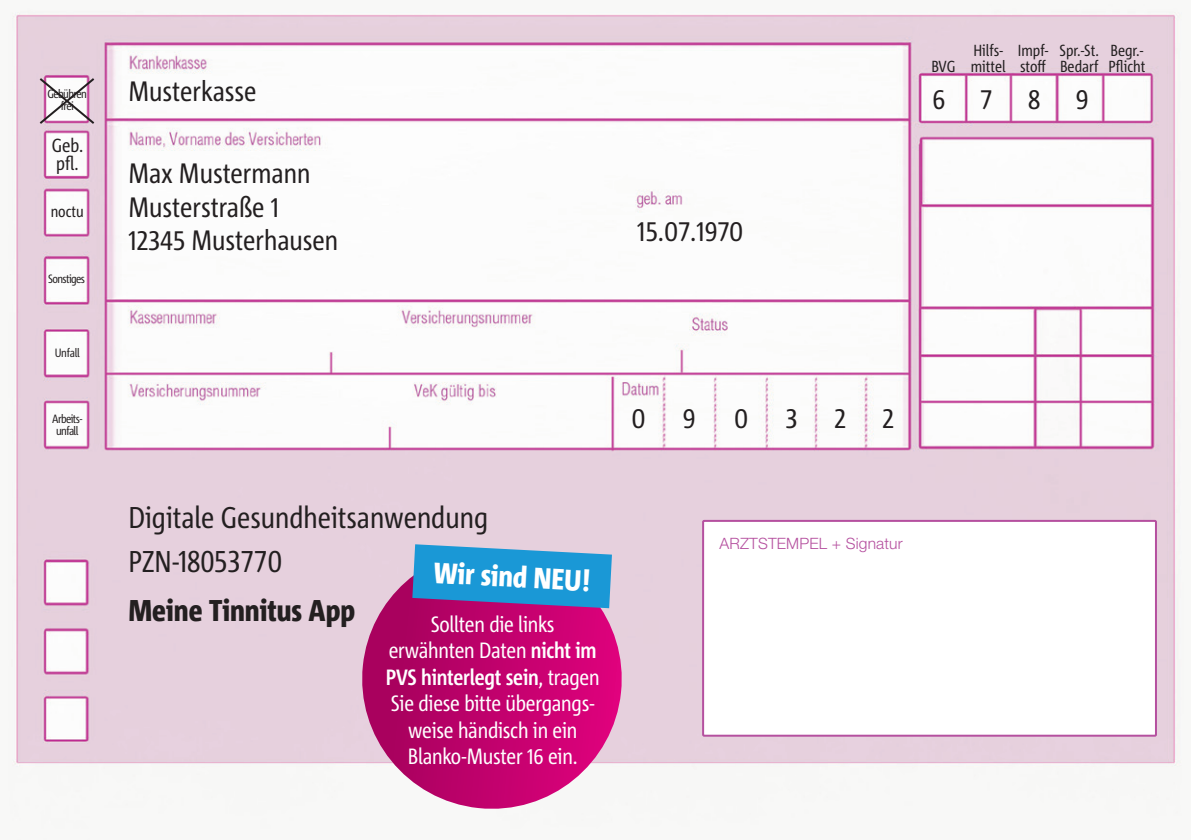
<style>
.page{position:relative;width:1191px;height:840px;background:#fff}
.page>*{position:absolute;margin:0;border:0;box-sizing:border-box;transform-origin:0 0}
.t1{font:30px/44px "Corpid C1 Cd";color:#231f20}
.t2{font:800 30px "Corpid C1 Cd";color:#231f20}
.t3{font:800 29.2px "Corpid C1 Cd";color:#fff}
.t4{font:28px/33.6px "Corpid C1 Cd";color:#231f20}
.t5{font:22px/26.4px "Corpid C1 Cd";letter-spacing:-.01em;color:#fff;text-align:center}
.t6{font:19px/18px "Corpid C1 Cd";color:#231f20}
.t7{font:16px/16px "Corpid C1 Cd";color:#231f20}
.t8{font:300 15.6px "Helvetica Neue LT Pro";letter-spacing:.01em;color:#b5509f}
.t9{font:12px/12px "Corpid C1 Cd";letter-spacing:-.05em;color:#231f20;text-align:center}
.s1{font-weight:700}
</style>
<div class="page">
<img style="left:11px;top:10px;width:1171px;height:811px">
<div style="left:703px;top:520px;width:453px;height:215px;background:#fff"></div>
<div style="left:702px;top:519px;width:455px;height:217px;border:2px solid #b5509f"></div>
<svg style="left:38px;top:76px;width:58px;height:50px"></svg>
<svg style="left:355px;top:548px;width:273px;height:267px"></svg>
<svg style="left:412px;top:544px;width:200px;height:64px"></svg>
<p class="t9" style="left:48px;top:88px;width:41px">Gebühren frei</p>
<p class="t6" style="left:52px;top:136px;width:33px">Geb. pfl.</p>
<p class="t7" style="left:51px;top:202px;width:35px">noctu</p>
<p class="t9" style="left:48px;top:272px;width:38px">Sonstiges</p>
<p class="t9" style="left:55px;top:346px;width:27px">Unfall</p>
<p class="t9" style="left:52px;top:412px;width:31px">Arbeits&shy;unfall</p>
<p class="t4" style="left:128px;top:74px;width:130px">Musterkasse</p>
<p class="t4" style="left:128px;top:155px;width:211px">Max Mustermann<br>Musterstraße 1<br>12345 Musterhausen</p>
<p class="t4" style="left:637px;top:213px;width:108px">15.07.1970</p>
<p class="t7" style="left:970px;top:41px;width:36px">Hilfs&shy;mittel</p>
<p class="t7" style="left:1017px;top:41px;width:32px">Impf&shy;stoff</p>
<p class="t7" style="left:1110px;top:41px;width:34px">Begr.-</p>
<p class="t7" style="left:1059px;top:41px;width:41px">Spr.-St.<br>Bedarf</p>
<p class="t7" style="left:931px;top:57px;width:26px">BVG</p>
<p class="t7" style="left:1108px;top:57px;width:38px">Pflicht</p>
<p class="t4" style="left:932px;top:81px;width:14px">6</p>
<p class="t4" style="left:980px;top:81px;width:13px">7</p>
<p class="t4" style="left:1027px;top:81px;width:14px">8</p>
<p class="t4" style="left:1076px;top:81px;width:14px">9</p>
<h1 class="t1" style="left:128px;top:494px;width:361px">Digitale Gesundheitsanwendung<br>PZN-18053770</h1>
<h1 class="t2" style="left:128px;top:591px;width:228px">Meine Tinnitus App</h1>
<h2 class="t3" style="left:434px;top:554px;width:158px;rotate:3deg">Wir sind NEU!</h2>
<p class="t5" style="left:386px;top:609px;width:215px">Sollten die links erwähnten Daten <span class="s1">nicht im<br>PVS hinterlegt sein</span>, tragen<br>Sie diese bitte übergangs&shy;weise händisch in ein<br>Blanko-Muster 16 ein.</p>
<p class="t4" style="left:631px;top:400px;width:16px">0</p>
<p class="t4" style="left:683px;top:400px;width:14px">9</p>
<p class="t4" style="left:734px;top:400px;width:16px">0</p>
<p class="t4" style="left:786px;top:400px;width:13px">3</p>
<p class="t4" style="left:834px;top:400px;width:13px">2</p>
<p class="t4" style="left:882px;top:400px;width:13px">2</p>
<p class="t8" style="left:719px;top:533px;width:185px">ARZTSTEMPEL + Signatur</p>
</div>
